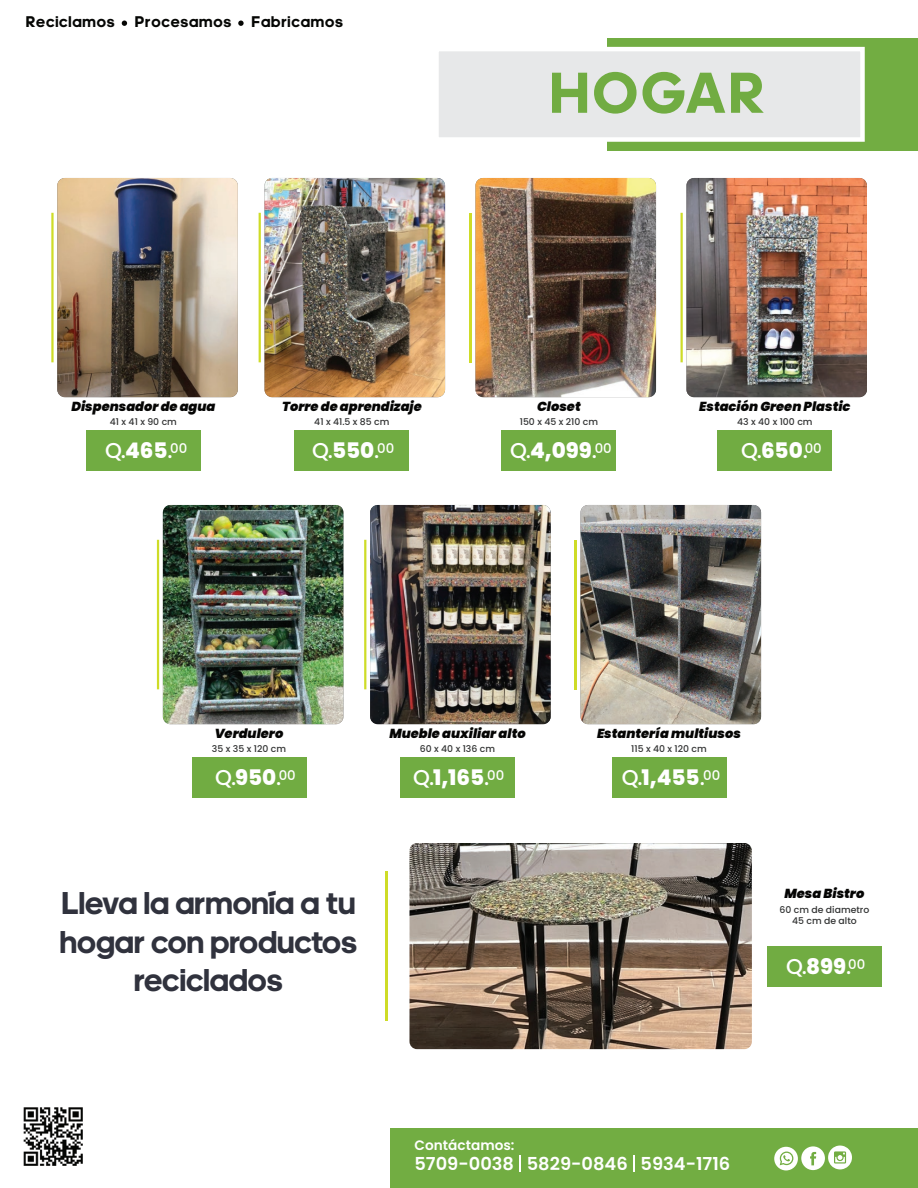
<style>
.page{position:relative;width:918px;height:1188px;background:#fff}
.page>*{position:absolute;margin:0;border:0;box-sizing:border-box;transform-origin:0 0}
.t1{font:700 58.5px "adineue PRO";letter-spacing:.05em;color:#71ac42}
.t2{font:700 32.1px/38.5px "adineue PRO";color:#30323d;text-align:center}
.t3{font:500 21.45px "Poppins";color:#fff}
.t4{font:800 21.45px "Poppins";color:#fff}
.t5{font:600 17.85px "Poppins";color:#fff}
.t6{font:700 15.75px "adineue PRO";letter-spacing:.05em;color:#050604}
.t7{font:600 13.65px "Poppins";color:#fff}
.t8{font:italic 900 13.05px "Poppins";color:#050504}
.t9{font:500 9.3px/11.1px "Poppins";color:#323333;text-align:center}
.s1{font-weight:800}
.s2{font-weight:500}
</style>
<div class="page">
<svg style="left:122px;top:21px;width:5px;height:5px"></svg>
<svg style="left:238px;top:21px;width:6px;height:5px"></svg>
<div style="left:608px;top:38px;width:310px;height:113px;background:#72ad42"></div>
<div style="left:434px;top:47px;width:431px;height:95px;background:#e7e8e9;border:4px solid #fff"></div>
<img style="left:57px;top:178px;width:181px;height:219px">
<hr style="left:51px;top:213px;width:3px;height:149px;background:#cedc28">
<img style="left:265px;top:178px;width:180px;height:219px">
<hr style="left:259px;top:213px;width:2px;height:149px;background:#cedc28">
<img style="left:476px;top:178px;width:180px;height:219px">
<hr style="left:470px;top:213px;width:2px;height:149px;background:#cedc28">
<img style="left:686px;top:178px;width:181px;height:219px">
<hr style="left:681px;top:213px;width:2px;height:149px;background:#cedc28">
<div style="left:86px;top:430px;width:115px;height:41px;background:#71ac42"></div>
<div style="left:295px;top:430px;width:114px;height:41px;background:#71ac42"></div>
<div style="left:502px;top:430px;width:114px;height:41px;background:#71ac42"></div>
<div style="left:718px;top:430px;width:114px;height:41px;background:#71ac42"></div>
<img style="left:163px;top:505px;width:180px;height:219px">
<hr style="left:157px;top:540px;width:2px;height:149px;background:#cedc28">
<img style="left:370px;top:505px;width:181px;height:219px">
<hr style="left:364px;top:540px;width:2px;height:149px;background:#cedc28">
<img style="left:581px;top:505px;width:180px;height:219px">
<hr style="left:575px;top:540px;width:2px;height:149px;background:#cedc28">
<div style="left:192px;top:757px;width:114px;height:41px;background:#71ac42"></div>
<div style="left:400px;top:757px;width:115px;height:41px;background:#71ac42"></div>
<div style="left:612px;top:757px;width:114px;height:41px;background:#71ac42"></div>
<hr style="left:386px;top:871px;width:2px;height:150px;background:#cedc28">
<img style="left:410px;top:843px;width:342px;height:206px">
<div style="left:767px;top:946px;width:115px;height:41px;background:#71ac42"></div>
<div style="left:390px;top:1128px;width:528px;height:60px;background:#72ad42"></div>
<svg style="left:519px;top:1155px;width:1px;height:17px"></svg>
<svg style="left:633px;top:1155px;width:1px;height:17px"></svg>
<img style="left:23px;top:1107px;width:60px;height:59px">
<svg style="left:774px;top:1146px;width:78px;height:24px"></svg>
<p class="t6" style="left:26px;top:13px;width:90px">Reciclamos</p>
<p class="t6" style="left:135px;top:13px;width:98px">Procesamos</p>
<p class="t6" style="left:252px;top:13px;width:93px">Fabricamos</p>
<h1 class="t1" style="left:550px;top:58px;width:217px">HOGAR</h1>
<p class="t8" style="left:71px;top:399px;width:146px">Dispensador de agua</p>
<p class="t9" style="left:110px;top:416px;width:69px">41 x 41 x 90 cm</p>
<h3 class="t3" style="left:105px;top:438px;width:84px">Q.<span class="s1">465</span>.<sup>00</sup></h3>
<p class="t8" style="left:282px;top:399px;width:141px">Torre de aprendizaje</p>
<p class="t9" style="left:314px;top:416px;width:77px">41 x 41.5 x 85 cm</p>
<h3 class="t3" style="left:312px;top:438px;width:84px">Q.<span class="s1">550</span>.<sup>00</sup></h3>
<p class="t8" style="left:537px;top:399px;width:45px">Closet</p>
<p class="t9" style="left:520px;top:416px;width:80px">150 x 45 x 210 cm</p>
<h3 class="t4" style="left:510px;top:438px;width:103px"><span class="s2">Q.</span>4,099<span class="s2">.</span><sup>00</sup></h3>
<p class="t8" style="left:699px;top:399px;width:153px">Estación Green Plastic</p>
<p class="t9" style="left:737px;top:416px;width:77px">43 x 40 x 100 cm</p>
<h3 class="t3" style="left:741px;top:438px;width:82px">Q.<span class="s1">650</span>.<sup>00</sup></h3>
<p class="t8" style="left:215px;top:726px;width:70px">Verdulero</p>
<p class="t9" style="left:212px;top:743px;width:76px">35 x 35 x 120 cm</p>
<p class="t8" style="left:389px;top:726px;width:138px">Mueble auxiliar alto</p>
<p class="t9" style="left:420px;top:743px;width:77px">60 x 40 x 136 cm</p>
<p class="t8" style="left:597px;top:726px;width:145px">Estantería multiusos</p>
<p class="t9" style="left:631px;top:743px;width:77px">115 x 40 x 120 cm</p>
<h3 class="t3" style="left:215px;top:765px;width:82px">Q.<span class="s1">950</span>.<sup>00</sup></h3>
<h3 class="t4" style="left:413px;top:765px;width:93px"><span class="s2">Q.</span>1,165<span class="s2">.</span><sup>00</sup></h3>
<h3 class="t4" style="left:622px;top:765px;width:100px"><span class="s2">Q.</span>1,455<span class="s2">.</span><sup>00</sup></h3>
<h2 class="t2" style="left:60px;top:884px;width:299px">Lleva la armonía a tu hogar con productos reciclados</h2>
<p class="t8" style="left:785px;top:886px;width:81px">Mesa Bistro</p>
<p class="t9" style="left:779px;top:904px;width:91px">60 cm de diametro<br>45 cm de alto</p>
<h3 class="t3" style="left:786px;top:954px;width:81px">Q.<span class="s1">899</span>.<sup>00</sup></h3>
<p class="t7" style="left:415px;top:1137px;width:101px">Contáctamos:</p>
<h3 class="t5" style="left:414px;top:1154px;width:317px">5709-0038 5829-0846 5934-1716</h3>
</div>
